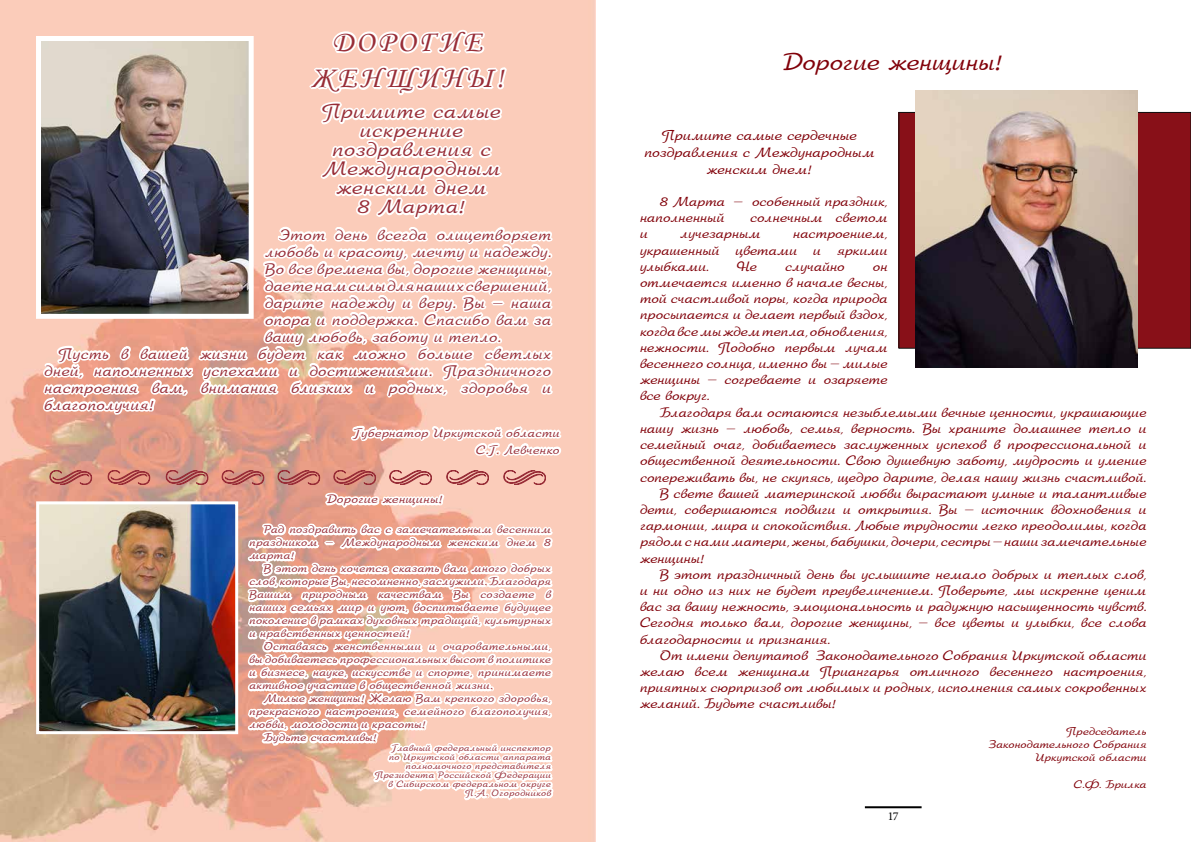
<style>
.page{position:relative;width:1191px;height:842px;background:#fff}
.page>*{position:absolute;margin:0;border:0;box-sizing:border-box;transform-origin:0 0}
.t1{font:30px/36px "Monotype Corsiva";letter-spacing:.12em;color:#982d37;text-align:center}
.t2{font:24px "Arbat";letter-spacing:.005em;color:#810109}
.t3{font:20px/19px "Arbat";letter-spacing:.035em;color:#982d37;text-align:center}
.t4{font:15px "Arbat";letter-spacing:.04em;color:#982d37}
.t5{font:14px/16.8px "Arbat";letter-spacing:.01em;color:#810109;text-align:center}
.t6{font:13.5px/16.2px "Arbat";letter-spacing:.01em;color:#810109;text-align:justify}
.t7{font:12px/17px "Arbat";letter-spacing:.04em;color:#982d37;text-align:right}
.t8{font:12px "Minion Pro";color:#000}
.t9{font:11px/13px "Arbat";letter-spacing:.04em;color:#982d37;text-align:justify}
.t10{font:11px/13.2px "Arbat";letter-spacing:.01em;color:#810109;text-align:right}
.t11{font:9px/9px "Arbat";letter-spacing:.05em;color:#982d37;text-align:right}
</style>
<div class="page">
<hr style="left:865px;top:806px;width:56px;height:2px;background:#000">
<img style="left:0;top:0;width:595px;height:842px">
<div style="left:899px;top:112px;width:292px;height:236px;background:#881018"></div>
<img style="left:916px;top:90px;width:221px;height:278px">
<img style="left:40px;top:24px;width:524px;height:818px">
<h1 class="t1" style="left:310px;top:24px;width:195px">ДОРОГИЕ<br>ЖЕНЩИНЫ!</h1>
<h3 class="t3" style="left:322px;top:102px;width:180px">Примите самые искренние поздравления с<br>Международным женским днем<br>8 Марта!</h3>
<p class="t4" style="left:279px;top:226px;width:273px">Этот день всегда олицетворяет</p>
<p class="t4" style="left:265px;top:243px;width:287px">любовь и красоту, мечту и надежду.</p>
<p class="t4" style="left:265px;top:260px;width:287px">Во все времена вы, дорогие женщины,</p>
<p class="t4" style="left:265px;top:277px;width:287px">даете нам силы для наших свершений,</p>
<p class="t4" style="left:265px;top:294px;width:287px">дарите надежду и веру. Вы – наша</p>
<p class="t4" style="left:265px;top:311px;width:287px">опора и поддержка. Спасибо вам за</p>
<p class="t4" style="left:265px;top:328px;width:237px">вашу любовь, заботу и тепло.</p>
<p class="t4" style="left:59px;top:345px;width:494px">Пусть в вашей жизни будет как можно больше светлых</p>
<p class="t4" style="left:45px;top:362px;width:508px">дней, наполненных успехами и достижениями. Праздничного</p>
<p class="t4" style="left:45px;top:379px;width:508px">настроения вам, внимания близких и родных, здоровья и</p>
<p class="t4" style="left:45px;top:396px;width:111px">благополучия!</p>
<p class="t7" style="left:353px;top:424px;width:208px">Губернатор Иркутской области<br>С.Г. Левченко</p>
<p class="t7" style="left:327px;top:491px;width:117px">Дорогие женщины!</p>
<p class="t9" style="left:249px;top:523px;width:303px;text-indent:14px">Рад поздравить вас с замечательным весенним праздником – Международным женским днем 8 марта!</p>
<p class="t9" style="left:249px;top:562px;width:303px;text-indent:14px">В этот день хочется сказать вам много добрых слов, которые Вы, несомненно, заслужили. Благодаря Вашим природным качествам Вы создаете в наших семьях мир и уют, воспитываете будущее поколение в рамках духовных традиций, культурных и нравственных ценностей!</p>
<p class="t9" style="left:249px;top:640px;width:303px;text-indent:14px">Оставаясь женственными и очаровательными, вы добиваетесь профессиональных высот в политике и бизнесе, науке, искусстве и спорте, принимаете активное участие в общественной жизни.</p>
<p class="t9" style="left:264px;top:692px;width:289px">Милые женщины! Желаю Вам крепкого здоровья,</p>
<p class="t9" style="left:249px;top:705px;width:303px">прекрасного настроения, семейного благополучия,</p>
<p class="t9" style="left:249px;top:718px;width:178px">любви, молодости и красоты!</p>
<p class="t9" style="left:264px;top:731px;width:115px">Будьте счастливы!</p>
<p class="t11" style="left:375px;top:744px;width:177px">Главный федеральный инспектор<br>по Иркутской области аппарата полномочного представителя<br>Президента Российской Федерации в Сибирском федеральном округе<br>П.А. Огородников</p>
<h2 class="t2" style="left:783px;top:48px;width:221px">Дорогие женщины!</h2>
<p class="t5" style="left:644px;top:127px;width:232px">Примите самые сердечные поздравления с Международным женским днем!</p>
<p class="t6" style="left:640px;top:194px;width:249px;text-indent:20px">8 Марта – особенный праздник, наполненный</p>
<p class="t6" style="left:750px;top:210px;width:139px">солнечным светом</p>
<p class="t6" style="left:640px;top:226px;width:9px">и</p>
<p class="t6" style="left:680px;top:226px;width:82px">лучезарным</p>
<p class="t6" style="left:640px;top:226px;width:249px;text-indent:153px">настроением, украшенный цветами и яркими улыбками.</p>
<p class="t6" style="left:737px;top:259px;width:21px">Не</p>
<p class="t6" style="left:785px;top:259px;width:61px">случайно</p>
<p class="t6" style="left:640px;top:259px;width:249px;text-indent:233px">он отмечается именно в начале весны, той счастливой поры, когда природа просыпается и делает первый вздох, когда все мы ждем тепла, обновления, нежности. Подобно первым лучам весеннего солнца, именно вы – милые женщины – согреваете и озаряете все вокруг.</p>
<p class="t6" style="left:660px;top:404px;width:488px">Благодаря вам остаются незыблемыми вечные ценности, украшающие</p>
<p class="t6" style="left:640px;top:421px;width:508px">нашу жизнь – любовь, семья, верность. Вы храните домашнее тепло и</p>
<p class="t6" style="left:640px;top:437px;width:508px">семейный очаг, добиваетесь заслуженных успехов в профессиональной и</p>
<p class="t6" style="left:640px;top:453px;width:508px">общественной деятельности. Свою душевную заботу, мудрость и умение</p>
<p class="t6" style="left:640px;top:469px;width:508px">сопереживать вы, не скупясь, щедро дарите, делая нашу жизнь счастливой.</p>
<p class="t6" style="left:660px;top:485px;width:488px">В свете вашей материнской любви вырастают умные и талантливые</p>
<p class="t6" style="left:640px;top:502px;width:508px">дети, совершаются подвиги и открытия. Вы – источник вдохновения и</p>
<p class="t6" style="left:640px;top:518px;width:508px">гармонии, мира и спокойствия. Любые трудности легко преодолимы, когда</p>
<p class="t6" style="left:640px;top:534px;width:508px">рядом с нами матери, жены, бабушки, дочери, сестры – наши замечательные</p>
<p class="t6" style="left:640px;top:550px;width:66px">женщины!</p>
<p class="t6" style="left:660px;top:566px;width:488px">В этот праздничный день вы услышите немало добрых и теплых слов,</p>
<p class="t6" style="left:640px;top:583px;width:508px">и ни одно из них не будет преувеличением. Поверьте, мы искренне ценим</p>
<p class="t6" style="left:640px;top:599px;width:508px">вас за вашу нежность, эмоциональность и радужную насыщенность чувств.</p>
<p class="t6" style="left:640px;top:615px;width:508px">Сегодня только вам, дорогие женщины, – все цветы и улыбки, все слова</p>
<p class="t6" style="left:640px;top:631px;width:192px">благодарности и признания.</p>
<p class="t6" style="left:660px;top:647px;width:488px">От имени депутатов Законодательного Собрания Иркутской области</p>
<p class="t6" style="left:640px;top:664px;width:508px">желаю всем женщинам Приангарья отличного весеннего настроения,</p>
<p class="t6" style="left:640px;top:680px;width:508px">приятных сюрпризов от любимых и родных, исполнения самых сокровенных</p>
<p class="t6" style="left:640px;top:696px;width:198px">желаний. Будьте счастливы!</p>
<p class="t10" style="left:988px;top:725px;width:159px">Председатель<br>Законодательного Собрания<br>Иркутской области</p>
<p class="t10" style="left:1073px;top:777px;width:74px">С.Ф. Брилка</p>
<p class="t8" style="left:887px;top:808px;width:12px">17</p>
</div>
